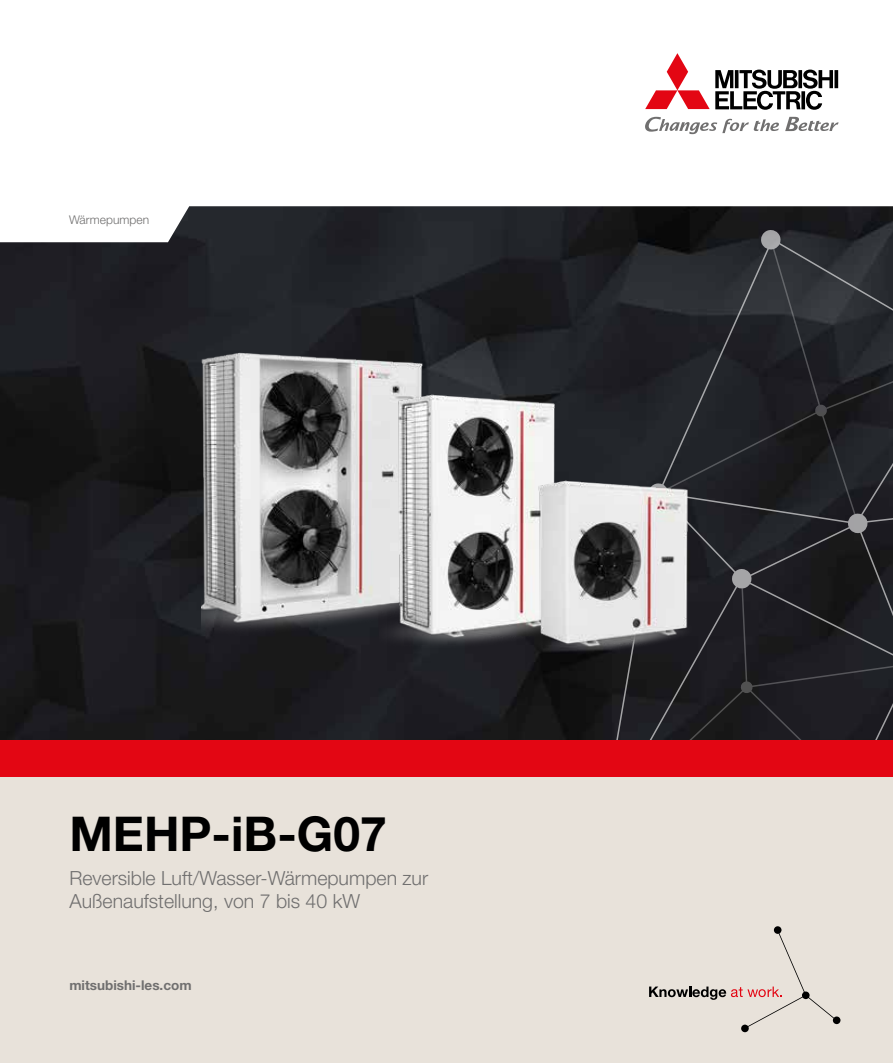
<style>
.page{position:relative;width:893px;height:1063px;background:#fff}
.page>*{position:absolute;margin:0;border:0;box-sizing:border-box;transform-origin:0 0}
.t1{font:700 48px "Helvetica Neue LT Std";color:#000}
.t2{font:300 19.5px/23.4px "Helvetica Neue LT Std";color:#706f6f}
.t3{font:700 13.5px "Helvetica Neue LT Std";color:#706f6f}
.t4{font:300 12px "Helvetica Neue LT Std";letter-spacing:.005em;color:#706f6f}
</style>
<div class="page">
<img style="left:0;top:206px;width:893px;height:535px">
<svg style="left:611px;top:229px;width:282px;height:512px;background:#232428"></svg>
<div style="left:0;top:763px;width:893px;height:300px;background:#e8e2da"></div>
<div style="left:0;top:741px;width:893px;height:36px;background:#e30613"></div>
<svg style="left:649px;top:926px;width:191px;height:106px"></svg>
<svg style="left:645px;top:117px;width:194px;height:17px"></svg>
<svg style="left:645px;top:53px;width:193px;height:57px"></svg>
<img style="left:201px;top:327px;width:270px;height:313px">
<img style="left:380px;top:385px;width:187px;height:262px">
<img style="left:519px;top:470px;width:173px;height:185px">
<p class="t4" style="left:69px;top:212px;width:82px">Wärmepumpen</p>
<h1 class="t1" style="left:69px;top:804px;width:319px">MEHP-iB-G07</h1>
<p class="t2" style="left:69px;top:866px;width:360px">Reversible Luft/Wasser-Wärmepumpen zur<br>Außenaufstellung, von 7 bis 40 kW</p>
<p class="t3" style="left:69px;top:977px;width:124px">mitsubishi-les.com</p>
</div>
